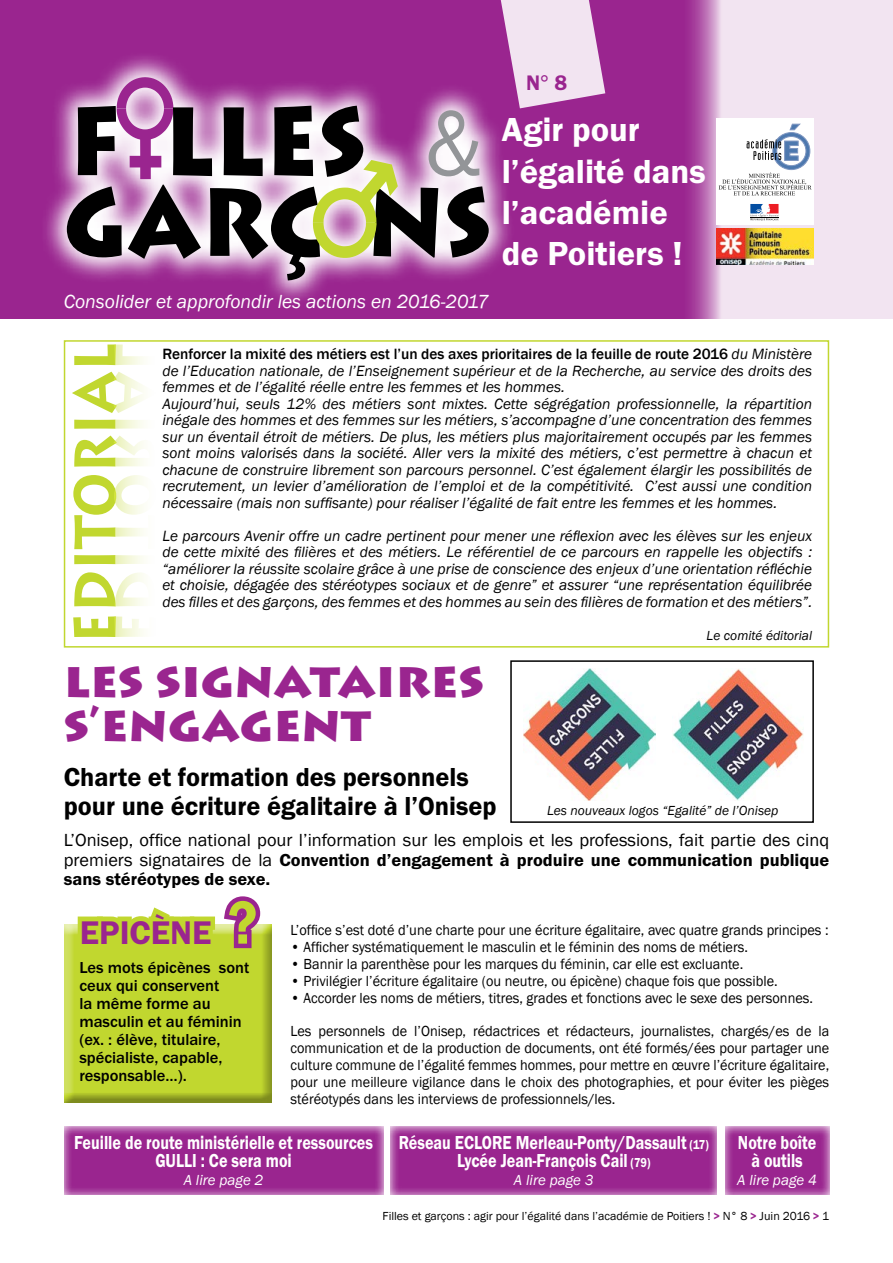
<style>
.page{position:relative;width:893px;height:1263px;background:#fff}
.page>*{position:absolute;margin:0;border:0;box-sizing:border-box;transform-origin:0 0}
.t1{font:900 95.4px/80.7px "Lithos Pro";color:#000;scale:.91 1}
.t2{font:700 58.2px "Lithos Pro";color:#c1d72f;scale:.88 1}
.t3{font:900 49.5px/43.5px "Lithos Pro";color:#9a258f}
.t4{font:600 34.5px/41.4px "Franklin Gothic Itc T";color:#fff}
.t5{font:600 33.9px "Franklin Gothic Itc T";color:#9a258f}
.t6{font:600 27px/28.5px "Franklin Gothic Itc T";color:#000}
.t7{font:600 21.75px "Franklin Gothic Itc T";color:#9a258f}
.t8{font:600 19.5px/18px "Franklin Gothic Itc T";color:#fff;text-align:center;scale:.82 1}
.t9{font:italic 19.5px "Franklin Gothic";color:#fff}
.t10{font:600 18px/19.5px "Franklin Gothic Itc T";color:#000}
.t11{font:18px "Franklin Gothic";color:#000}
.t12{font:500 16.5px/18px "Franklin Gothic Itc T";color:#000}
.t13{font:italic 15.3px/16.5px "Franklin Gothic";color:#000}
.t14{font:15px/17px "Franklin Gothic";color:#000;text-align:justify;scale:.95 1}
.t15{font:italic 15px "Franklin Gothic";color:#fff}
.t16{font:italic 13.5px "Franklin Gothic";color:#000}
.t17{font:12px "Franklin Gothic";color:#000}
.s1{font-family:"Franklin Gothic Itc T";font-weight:400;color:#939598}
.s2{font-weight:500;font-style:normal}
.s3{font-family:"Franklin Gothic";font-weight:400}
.s4{font-size:63px;color:#c1d72f}
.s5{font-size:13.5px}
.s6{font-family:"Franklin Gothic Itc T";font-weight:600;color:#9a258f}
</style>
<div class="page">
<div style="left:0;top:0;width:893px;height:319px;background:#9a258f"></div>
<svg style="left:46px;top:56px;width:464px;height:245px"></svg>
<svg style="left:117px;top:77px;width:56px;height:102px"></svg>
<svg style="left:313px;top:160px;width:85px;height:98px;background:#e0ddaf"></svg>
<svg style="left:689px;top:0;width:204px;height:319px;background:#e7cce5"></svg>
<svg style="left:501px;top:0;width:104px;height:108px"></svg>
<div style="left:717px;top:118px;width:97px;height:107px;background:#fff"></div>
<svg style="left:750px;top:204px;width:29px;height:17px"></svg>
<svg style="left:719px;top:123px;width:93px;height:72px"></svg>
<img style="left:716px;top:228px;width:98px;height:36px">
<svg style="left:729px;top:1126px;width:101px;height:69px;background:#a03496"></svg>
<svg style="left:64px;top:1126px;width:314px;height:69px;background:#9f3195"></svg>
<svg style="left:378px;top:1126px;width:351px;height:69px;background:#a43c9a"></svg>
<div style="left:64px;top:340px;width:765px;height:308px;border:2px solid #c1d72f"></div>
<div style="left:510px;top:660px;width:304px;height:163px;border:2px solid #000"></div>
<div style="left:57px;top:917px;width:226px;height:186px;background:#000;opacity:.35"></div>
<svg style="left:73px;top:896px;width:193px;height:72px"></svg>
<img style="left:673px;top:669px;width:131px;height:131px">
<img style="left:524px;top:669px;width:131px;height:131px">
<h3 class="t7" style="left:526px;top:70px;width:43px">N° 8</h3>
<h1 class="t1" style="left:64px;top:104px;width:472px">F LLES <span class="s1">&amp;<br></span>GARÇ NS</h1>
<h3 class="t4" style="left:502px;top:108px;width:206px">Agir pour l’égalité dans l’académie de Poitiers !</h3>
<p class="t9" style="left:64px;top:289px;width:427px">Consolider et approfondir les actions en 2016-2017</p>
<h2 class="t2" style="left:60px;top:643px;width:343px;rotate:-90deg">EDITORIAL</h2>
<p class="t13" style="left:162px;top:346px;width:651px"><span class="s2">Renforcer la mixité des métiers est l’un des axes prioritaires de la feuille de route 2016</span> du Ministère de l’Education nationale, de l’Enseignement supérieur et de la Recherche, au service des droits des femmes et de l’égalité réelle entre les femmes et les hommes.<br>Aujourd’hui, seuls 12% des métiers sont mixtes. Cette ségrégation professionnelle, la répartition inégale des hommes et des femmes sur les métiers, s’accompagne d’une concentration des femmes sur un éventail étroit de métiers. De plus, les métiers plus majoritairement occupés par les femmes sont moins valorisés dans la société. Aller vers la mixité des métiers, c’est permettre à chacun et chacune de construire librement son parcours personnel. C’est également élargir les possibilités de recrutement, un levier d’amélioration de l’emploi et de la compétitivité. C’est aussi une condition nécessaire (mais non suffisante) pour réaliser l’égalité de fait entre les femmes et les hommes.</p>
<p class="t13" style="left:162px;top:528px;width:651px;text-align:justify">Le parcours Avenir offre un cadre pertinent pour mener une réflexion avec les élèves sur les enjeux de cette mixité des filières et des métiers. Le référentiel de ce parcours en rappelle les objectifs : “améliorer la réussite scolaire grâce à une prise de conscience des enjeux d’une orientation réfléchie et choisie, dégagée des stéréotypes sociaux et de genre” et assurer “une représentation équilibrée des filles et des garçons, des femmes et des hommes au sein des filières de formation et des métiers”.</p>
<p class="t16" style="left:707px;top:627px;width:107px">Le comité éditorial</p>
<h3 class="t3" style="left:64px;top:659px;width:422px">les signataires s’engagent</h3>
<h3 class="t6" style="left:64px;top:763px;width:434px">Charte et formation des personnels pour une écriture égalitaire à l’Onisep</h3>
<p class="t11" style="left:64px;top:829px;width:767px">L’Onisep, office national pour l’information sur les emplois et les professions, fait partie des cinq</p>
<p class="t10" style="left:64px;top:849px;width:767px"><span class="s3">premiers signataires de la</span> Convention d’engagement à produire une communication publique sans stéréotypes de sexe.</p>
<h3 class="t5" style="left:80px;top:912px;width:179px">EPICÈNE <span class="s4">?</span></h3>
<p class="t12" style="left:79px;top:958px;width:172px">Les mots épicènes sont ceux qui conservent<br>la même forme au masculin et au féminin (ex. : élève, titulaire, spécialiste, capable, responsable…).</p>
<p class="t16" style="left:547px;top:802px;width:233px">Les nouveaux logos “Egalité” de l’Onisep</p>
<p class="t14" style="left:291px;top:921px;width:568px">L’office s’est doté d’une charte pour une écriture égalitaire, avec quatre grands principes :</p>
<p class="t14" style="left:291px;top:938px;width:483px">• Afficher systématiquement le masculin et le féminin des noms de métiers.</p>
<p class="t14" style="left:291px;top:955px;width:478px">• Bannir la parenthèse pour les marques du féminin, car elle est excluante.</p>
<p class="t14" style="left:291px;top:972px;width:514px">• Privilégier l’écriture égalitaire (ou neutre, ou épicène) chaque fois que possible.</p>
<p class="t14" style="left:291px;top:989px;width:551px">• Accorder les noms de métiers, titres, grades et fonctions avec le sexe des personnes.</p>
<p class="t14" style="left:291px;top:1023px;width:568px">Les personnels de l’Onisep, rédactrices et rédacteurs, journalistes, chargés/es de la communication et de la production de documents, ont été formés/ées pour partager une culture commune de l’égalité femmes hommes, pour mettre en œuvre l’écriture égalitaire, pour une meilleure vigilance dans le choix des photographies, et pour éviter les pièges stéréotypés dans les interviews de professionnels/les.</p>
<p class="t8" style="left:74px;top:1133px;width:366px">Feuille de route ministérielle et ressources<br>GULLI : Ce sera moi</p>
<p class="t15" style="left:184px;top:1171px;width:81px">A lire page 2</p>
<p class="t8" style="left:399px;top:1133px;width:380px">Réseau ECLORE Merleau-Ponty/Dassault <span class="s5">(17)<br></span>Lycée Jean-François Cail <span class="s5">(79)</span></p>
<p class="t15" style="left:514px;top:1171px;width:81px">A lire page 3</p>
<p class="t8" style="left:738px;top:1133px;width:97px">Notre boîte à outils</p>
<p class="t15" style="left:737px;top:1171px;width:81px">A lire page 4</p>
<p class="t17" style="left:383px;top:1209px;width:448px">Filles et garçons : agir pour l’égalité dans l’académie de Poitiers ! <span class="s6">&gt;</span> N° 8 <span class="s6">&gt;</span> Juin 2016 <span class="s6">&gt;</span> 1</p>
</div>
